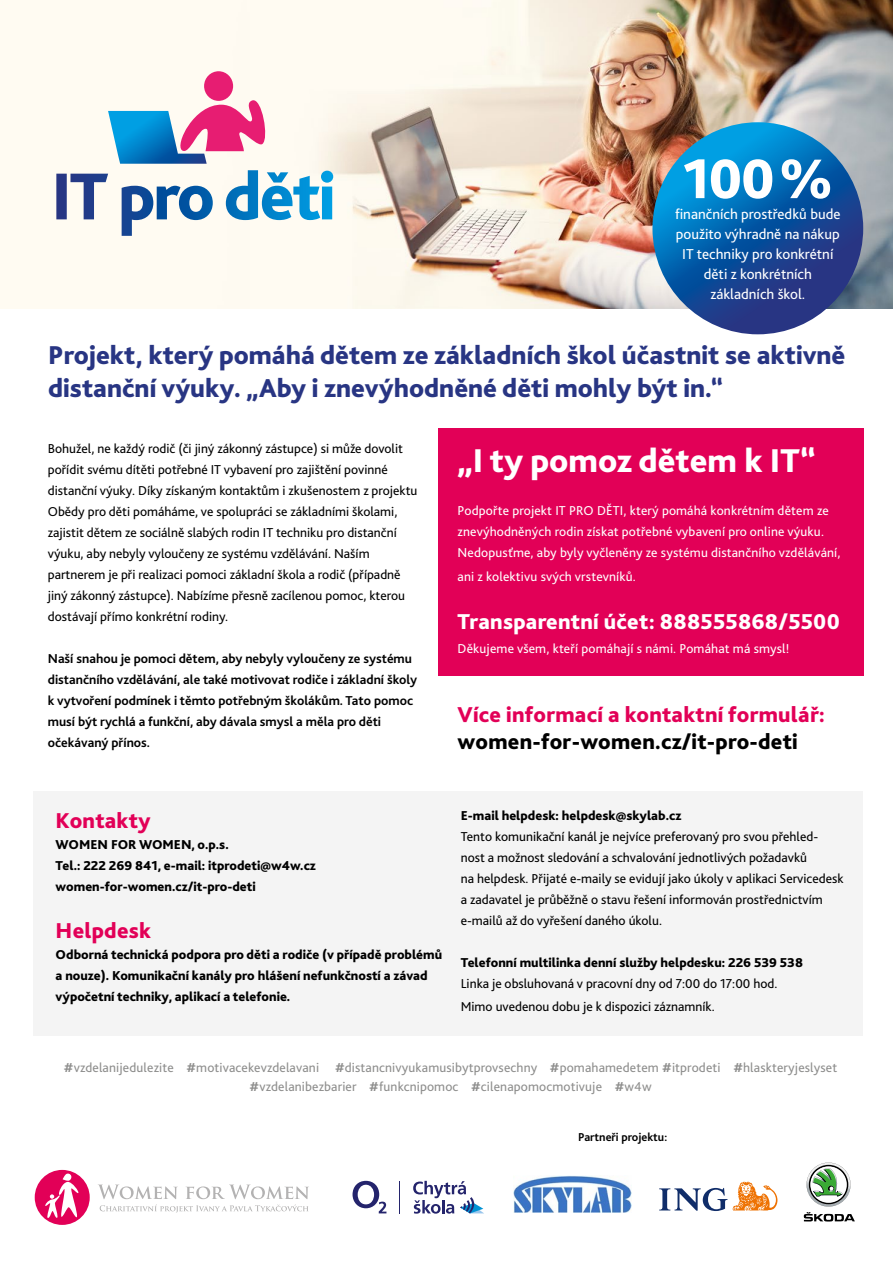
<style>
.page{position:relative;width:893px;height:1263px;background:#fff}
.page>*{position:absolute;margin:0;border:0;box-sizing:border-box;transform-origin:0 0}
.t1{font:800 58.35px "Bliss 2";color:#fff}
.t2{font:800 34.5px "Bliss 2";color:#fff}
.t3{font:800 27px/33px "Bliss 2";color:#283583}
.t4{font:800 22.5px "Bliss 2";letter-spacing:.01em;color:#e20057}
.t5{font:800 22.5px "Bliss 2";letter-spacing:.01em;color:#fff}
.t6{font:800 22.5px "Bliss 2";letter-spacing:.01em;color:#000}
.t7{font:15px/19.8px "Bliss 2";color:#fff;text-align:center}
.t8{font:13.5px/21px "Bliss 2";color:#000}
.t9{font:800 13.5px/21px "Bliss 2";color:#000}
.t10{font:13.5px/21px "Bliss 2";letter-spacing:.01em;color:#fff}
.t11{font:700 13.5px/21px "Bliss 2";color:#000}
.t12{font:13.5px/19.5px "Bliss 2";letter-spacing:.01em;color:#8e8e8d;text-align:center}
.t13{font:700 12px "Bliss 2";color:#000}
.s1{font-weight:700}
</style>
<div class="page">
<div style="left:34px;top:791px;width:829px;height:244px;background:#f4f4f4"></div>
<div style="left:438px;top:429px;width:425px;height:247px;background:#e20057"></div>
<img style="left:0;top:0;width:893px;height:308px">
<svg style="left:652px;top:122px;width:211px;height:212px;background:#3371ab"></svg>
<svg style="left:56px;top:170px;width:277px;height:66px"></svg>
<div style="left:204px;top:71px;width:29px;height:30px;background:#e71d72;border-radius:50%"></div>
<svg style="left:108px;top:97px;width:161px;height:67px"></svg>
<div style="left:35px;top:1170px;width:55px;height:55px;background:#e20057;border-radius:50%"></div>
<svg style="left:44px;top:1173px;width:36px;height:45px"></svg>
<svg style="left:98px;top:1184px;width:211px;height:29px"></svg>
<img style="left:513px;top:1176px;width:118px;height:36px">
<svg style="left:659px;top:1188px;width:68px;height:23px"></svg>
<svg style="left:733px;top:1182px;width:44px;height:28px"></svg>
<svg style="left:353px;top:1181px;width:33px;height:32px"></svg>
<svg style="left:413px;top:1181px;width:71px;height:33px"></svg>
<hr style="left:399px;top:1181px;width:1px;height:32px;background:#24246c">
<svg style="left:806px;top:1162px;width:45px;height:44px"></svg>
<svg style="left:804px;top:1212px;width:51px;height:9px"></svg>
<h1 class="t1" style="left:683px;top:143px;width:152px">100%</h1>
<p class="t7" style="left:676px;top:224px;width:165px">použito výhradně na nákup<br>IT techniky pro konkrétní děti z konkrétních základních škol.</p>
<p class="t7" style="left:675px;top:204px;width:167px">finančních prostředků bude</p>
<h3 class="t3" style="left:48px;top:338px;width:799px">Projekt, který pomáhá dětem ze základních škol účastnit se aktivně distanční výuky. „Aby i znevýhodněné děti mohly být in.“</h3>
<p class="t8" style="left:48px;top:438px;width:371px">Bohužel, ne každý rodič (či jiný zákonný zástupce) si může dovolit pořídit svému dítěti potřebné IT vybavení pro zajištění povinné distanční výuky. Díky získaným kontaktům i zkušenostem z projektu Obědy pro děti pomáháme, ve spolupráci se základními školami, zajistit dětem ze sociálně slabých rodin IT techniku pro distanční výuku, aby nebyly vyloučeny ze systému vzdělávání. Naším partnerem je při realizaci pomoci základní škola a rodič (případně jiný zákonný zástupce). Nabízíme přesně zacílenou pomoc, kterou dostávají přímo konkrétní rodiny.</p>
<p class="t11" style="left:48px;top:648px;width:371px">Naší snahou je pomoci dětem, aby nebyly vyloučeny ze systému distančního vzdělávání, ale také motivovat rodiče i základní školy k vytvoření podmínek i těmto potřebným školákům. Tato pomoc musí být rychlá a funkční, aby dávala smysl a měla pro děti očekávaný přínos.</p>
<h2 class="t2" style="left:458px;top:439px;width:359px">„I ty pomoz dětem k IT“</h2>
<p class="t10" style="left:458px;top:500px;width:384px">Podpořte projekt IT PRO DĚTI, který pomáhá konkrétním dětem ze znevýhodněných rodin získat potřebné vybavení pro online výuku.<br>Nedopusťme, aby byly vyčleněny ze systému distančního vzdělávání,</p>
<p class="t10" style="left:458px;top:566px;width:180px">ani z kolektivu svých vrstevníků.</p>
<h3 class="t5" style="left:458px;top:608px;width:384px">Transparentní účet: 888555868/5500</h3>
<p class="t10" style="left:458px;top:638px;width:333px">Děkujeme všem, kteří pomáhají s námi. Pomáhat má smysl!</p>
<h3 class="t4" style="left:458px;top:700px;width:369px">Více informací a kontaktní formulář:</h3>
<h3 class="t6" style="left:458px;top:727px;width:342px">women-for-women.cz/it-pro-deti</h3>
<h3 class="t4" style="left:56px;top:807px;width:97px">Kontakty</h3>
<p class="t9" style="left:56px;top:834px;width:262px">WOMEN FOR WOMEN, o.p.s.<br>Tel.: 222 269 841, e-mail: itprodeti@w4w.cz women-for-women.cz/it-pro-deti</p>
<h3 class="t4" style="left:56px;top:916px;width:97px">Helpdesk</h3>
<p class="t9" style="left:56px;top:943px;width:388px">Odborná technická podpora pro děti a rodiče (v případě problémů a nouze). Komunikační kanály pro hlášení nefunkčností a závad výpočetní techniky, aplikací a telefonie.</p>
<p class="t9" style="left:461px;top:805px;width:222px">E-mail helpdesk: helpdesk@skylab.cz</p>
<p class="t8" style="left:461px;top:826px;width:384px">Tento komunikační kanál je nejvíce preferovaný pro svou přehled&shy;nost a možnost sledování a schvalování jednotlivých požadavků<br>na helpdesk. Přijaté e-maily se evidují jako úkoly v aplikaci Servicedesk a zadavatel je průběžně o stavu řešení informován prostřednictvím e-mailů až do vyřešení daného úkolu.</p>
<p class="t9" style="left:461px;top:952px;width:344px">Telefonní multilinka denní služby helpdesku: 226 539 538</p>
<p class="t8" style="left:461px;top:972px;width:318px;line-height:22.5px">Linka je obsluhovaná v pracovní dny od 7:00 do 17:00 hod.<br>Mimo uvedenou dobu je k dispozici záznamník.</p>
<p class="t12" style="left:64px;top:1057px;width:775px"><span class="s1">#</span>vzdelanijedulezite <span class="s1">#</span>motivacekevzdelavani <span class="s1">#</span>distancnivyukamusibytprovsechny <span class="s1">#</span>pomahamedetem <span class="s1">#</span>itprodeti <span class="s1">#</span>hlaskteryjeslyset <span class="s1">#</span>vzdelanibezbarier <span class="s1">#</span>funkcnipomoc <span class="s1">#</span>cilenapomocmotivuje <span class="s1">#</span>w4w</p>
<p class="t13" style="left:578px;top:1129px;width:91px">Partneři projektu:</p>
</div>
